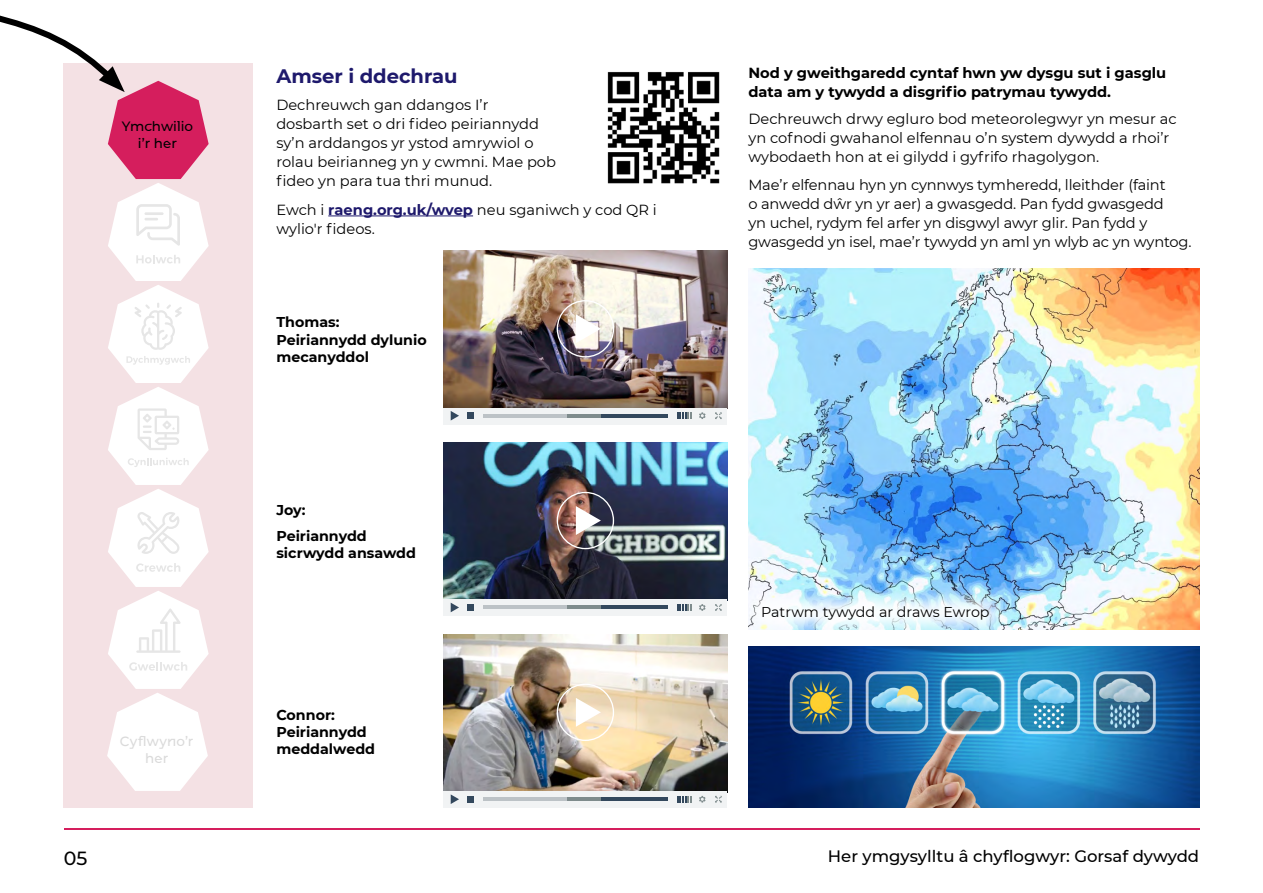
<style>
.page{position:relative;width:1263px;height:893px;background:#fff}
.page>*{position:absolute;margin:0;border:0;box-sizing:border-box;transform-origin:0 0}
.t1{font:700 19.5px "Montserrat";color:#1e196c}
.t2{font:500 19.05px "Montserrat";color:#000}
.t3{font:500 16.5px "Montserrat";color:#000}
.t4{font:14.7px/19px "Montserrat";letter-spacing:-.005em;color:#000}
.t5{font:700 14.7px/19px "Montserrat";color:#000}
.t6{font:700 14.25px/17.1px "Montserrat";color:#000}
.t7{font:14.25px "Montserrat";letter-spacing:-.005em;color:#000}
.t8{font:13.5px/17.5px "Montserrat Engineered Alt";color:#000;text-align:center}
.t9{font:13.5px/17.5px "Montserrat Engineered Alt";letter-spacing:.01em;color:#dadada;text-align:center}
.s1{font-weight:700;color:#1e196c}
</style>
<div class="page">
<div style="left:64px;top:64px;width:189px;height:744px;background:#f4e1e4"></div>
<img style="left:748px;top:268px;width:451px;height:361px">
<img style="left:748px;top:646px;width:451px;height:162px">
<div style="left:443px;top:408px;width:284px;height:16px;background:#f1f3f4"></div>
<img style="left:443px;top:251px;width:284px;height:157px">
<svg style="left:451px;top:411px;width:8px;height:9px"></svg>
<div style="left:467px;top:412px;width:7px;height:7px;background:#33485d"></div>
<hr style="left:484px;top:414px;width:183px;height:3px;background:#33485d">
<hr style="left:484px;top:414px;width:117px;height:3px;background:#7e8b8c">
<hr style="left:484px;top:414px;width:83px;height:3px;background:#bcc2c6">
<svg style="left:677px;top:412px;width:15px;height:7px"></svg>
<svg style="left:699px;top:412px;width:7px;height:7px"></svg>
<svg style="left:715px;top:412px;width:7px;height:7px"></svg>
<img style="left:557px;top:300px;width:57px;height:57px">
<div style="left:443px;top:791px;width:284px;height:17px;background:#f1f3f4"></div>
<img style="left:443px;top:634px;width:284px;height:157px">
<svg style="left:451px;top:794px;width:8px;height:10px"></svg>
<div style="left:467px;top:796px;width:7px;height:7px;background:#33485d"></div>
<hr style="left:484px;top:797px;width:183px;height:4px;background:#33485d">
<hr style="left:484px;top:797px;width:117px;height:4px;background:#7e8b8c">
<hr style="left:484px;top:797px;width:83px;height:4px;background:#bcc2c6">
<svg style="left:677px;top:796px;width:15px;height:7px"></svg>
<svg style="left:699px;top:796px;width:7px;height:7px"></svg>
<svg style="left:715px;top:796px;width:7px;height:7px"></svg>
<svg style="left:557px;top:684px;width:57px;height:57px"></svg>
<svg style="left:748px;top:583px;width:263px;height:47px"></svg>
<div style="left:443px;top:599px;width:284px;height:17px;background:#f1f3f4"></div>
<img style="left:443px;top:443px;width:284px;height:156px">
<svg style="left:451px;top:603px;width:8px;height:9px"></svg>
<div style="left:467px;top:604px;width:7px;height:7px;background:#33485d"></div>
<hr style="left:484px;top:606px;width:183px;height:3px;background:#33485d">
<hr style="left:484px;top:606px;width:117px;height:3px;background:#7e8b8c">
<hr style="left:484px;top:606px;width:83px;height:3px;background:#bcc2c6">
<svg style="left:677px;top:604px;width:15px;height:7px"></svg>
<svg style="left:699px;top:604px;width:7px;height:7px"></svg>
<svg style="left:715px;top:604px;width:7px;height:7px"></svg>
<img style="left:557px;top:492px;width:57px;height:57px">
<svg style="left:0;top:15px;width:209px;height:776px"></svg>
<hr style="left:328px;top:216px;width:145px;height:1px;background:#1e196c">
<img style="left:607px;top:72px;width:113px;height:112px">
<hr style="left:64px;top:828px;width:1135px;height:2px;background:#d51e5d">
<p class="t8" style="left:122px;top:117px;width:73px">Ymchwilio i’r her</p>
<p class="t9" style="left:120px;top:732px;width:75px">Cyflwyno’r her</p>
<h1 class="t1" style="left:276px;top:62px;width:183px">Amser i ddechrau</h1>
<p class="t4" style="left:276px;top:95px;width:281px">Dechreuwch gan ddangos I’r dosbarth set o dri fideo peiriannydd sy’n arddangos yr ystod amrywiol o rolau beirianneg yn y cwmni. Mae pob fideo yn para tua thri munud.</p>
<p class="t4" style="left:276px;top:200px;width:382px">Ewch i <span class="s1">raeng.org.uk/wvep</span> neu sganiwch y cod QR i wylio'r fideos.</p>
<p class="t6" style="left:276px;top:313px;width:152px">Thomas:<br>Peiriannydd dylunio mecanyddol</p>
<p class="t6" style="left:276px;top:496px;width:92px;line-height:25.7px">Joy:<br>Peiriannydd</p>
<p class="t6" style="left:276px;top:543px;width:141px">sicrwydd ansawdd</p>
<p class="t6" style="left:276px;top:705px;width:100px">Connor:<br>Peiriannydd meddalwedd</p>
<p class="t5" style="left:748px;top:62px;width:419px">Nod y gweithgaredd cyntaf hwn yw dysgu sut i gasglu data am y tywydd a disgrifio patrymau tywydd.</p>
<p class="t4" style="left:748px;top:109px;width:430px">Dechreuwch drwy egluro bod meteorolegwyr yn mesur ac yn cofnodi gwahanol elfennau o’n system dywydd a rhoi’r wybodaeth hon at ei gilydd i gyfrifo rhagolygon.</p>
<p class="t4" style="left:748px;top:175px;width:445px">Mae’r elfennau hyn yn cynnwys tymheredd, lleithder (faint<br>o anwedd dŵr yn yr aer) a gwasgedd. Pan fydd gwasgedd<br>yn uchel, rydym fel arfer yn disgwyl awyr glir. Pan fydd y gwasgedd yn isel, mae’r tywydd yn aml yn wlyb ac yn wyntog.</p>
<p class="t7" style="left:761px;top:602px;width:230px">Patrwm tywydd ar draws Ewrop</p>
<p class="t2" style="left:64px;top:844px;width:25px">05</p>
<p class="t3" style="left:828px;top:844px;width:373px">Her ymgysylltu â chyflogwyr: Gorsaf dywydd</p>
</div>
